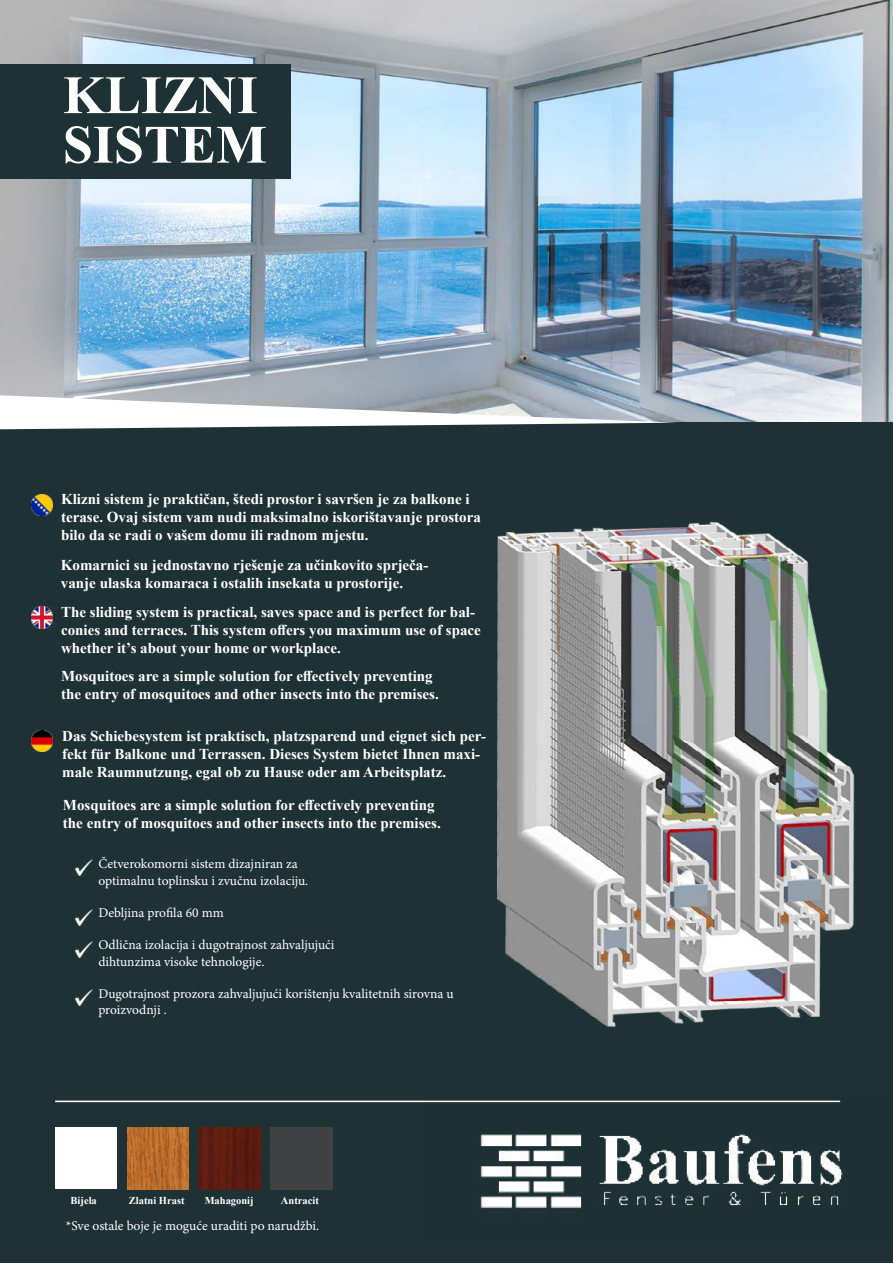
<style>
.page{position:relative;width:893px;height:1263px;background:#1e3235}
.page>*{position:absolute;margin:0;border:0;box-sizing:border-box;transform-origin:0 0}
.t1{font:700 54px/49.5px "Times New Roman";color:#fff}
.t2{font:700 15px/18px "Times New Roman";color:#fff}
.t3{font:13.5px/16.2px "Minion Pro";color:#fff}
.t4{font:700 10.5px "Times New Roman";color:#fff}
</style>
<div class="page">
<img style="left:1px;top:0;width:892px;height:422px">
<div style="left:0;top:64px;width:290px;height:115px;background:#1e3235"></div>
<hr style="left:55px;top:1101px;width:785px;height:1px;background:#fff">
<img style="left:425px;top:1100px;width:418px;height:109px">
<img style="left:127px;top:1127px;width:62px;height:62px">
<div style="left:55px;top:1127px;width:62px;height:62px;background:#fff"></div>
<img style="left:199px;top:1127px;width:62px;height:62px">
<div style="left:271px;top:1127px;width:62px;height:62px;background:#404142"></div>
<svg style="left:0;top:395px;width:677px;height:34px"></svg>
<img style="left:75px;top:860px;width:17px;height:16px">
<img style="left:497px;top:521px;width:358px;height:506px">
<img style="left:0;top:0;width:1px;height:423px">
<img style="left:32px;top:607px;width:21px;height:21px">
<img style="left:32px;top:494px;width:21px;height:21px">
<img style="left:76px;top:942px;width:17px;height:16px">
<img style="left:76px;top:990px;width:17px;height:16px">
<img style="left:76px;top:909px;width:17px;height:16px">
<img style="left:32px;top:731px;width:21px;height:21px">
<h1 class="t1" style="left:63px;top:69px;width:206px">KLIZNI<br>SISTEM</h1>
<p class="t2" style="left:61px;top:490px;width:421px">Klizni sistem je praktičan, štedi prostor i savršen je za balkone i terase. Ovaj sistem vam nudi maksimalno iskorištavanje prostora bilo da se radi o vašem domu ili radnom mjestu.</p>
<p class="t2" style="left:61px;top:555px;width:369px">Komarnici su jednostavno rješenje za učinkovito sprječa&shy;vanje ulaska komaraca i ostalih insekata u prostorije.</p>
<p class="t2" style="left:61px;top:603px;width:421px">The sliding system is practical, saves space and is perfect for bal&shy;conies and terraces. This system offers you maximum use of space whether it’s about your home or workplace.</p>
<p class="t2" style="left:61px;top:666px;width:379px">Mosquitoes are a simple solution for effectively preventing the entry of mosquitoes and other insects into the premises.</p>
<p class="t2" style="left:62px;top:726px;width:425px">Das Schiebesystem ist praktisch, platzsparend und eignet sich per&shy;fekt für Balkone und Terrassen. Dieses System bietet Ihnen maxi&shy;male Raumnutzung, egal ob zu Hause oder am Arbeitsplatz.</p>
<p class="t2" style="left:63px;top:796px;width:379px">Mosquitoes are a simple solution for effectively preventing the entry of mosquitoes and other insects into the premises.</p>
<p class="t3" style="left:98px;top:856px;width:211px">Četverokomorni sistem dizajniran za optimalnu toplinsku i zvučnu izolaciju.</p>
<p class="t3" style="left:98px;top:905px;width:127px">Debljina profila 60 mm</p>
<p class="t3" style="left:98px;top:937px;width:238px">Odlična izolacija i dugotrajnost zahvaljujući dihtunzima visoke tehnologije.</p>
<p class="t3" style="left:98px;top:986px;width:357px">Dugotrajnost prozora zahvaljujući korištenju kvalitetnih sirovna u proizvodnji .</p>
<p class="t4" style="left:71px;top:1193px;width:28px">Bijela</p>
<p class="t4" style="left:129px;top:1193px;width:57px">Zlatni Hrast</p>
<p class="t4" style="left:205px;top:1193px;width:51px">Mahagonij</p>
<p class="t4" style="left:281px;top:1193px;width:39px">Antracit</p>
<p class="t3" style="left:66px;top:1218px;width:255px">*Sve ostale boje je moguće uraditi po narudžbi.</p>
</div>
